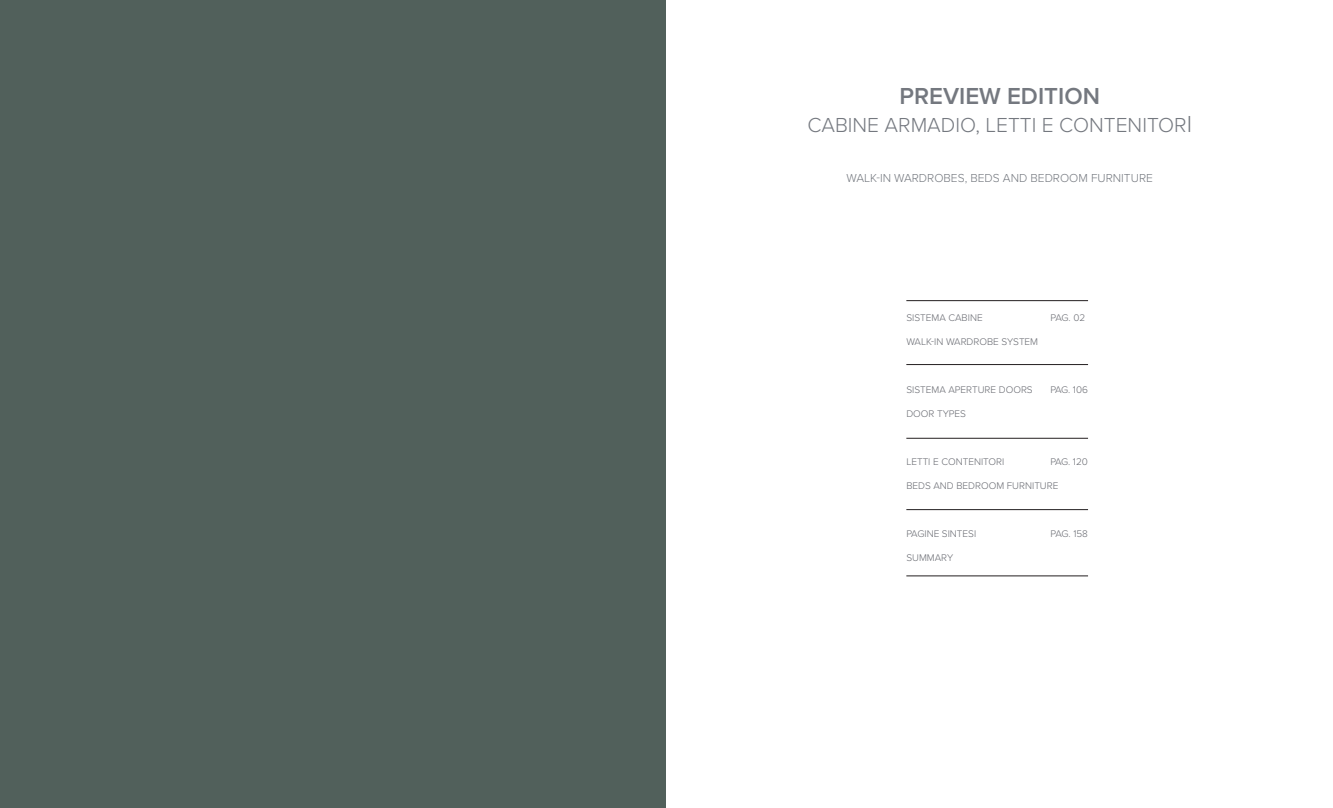
<style>
.page{position:relative;width:1333px;height:808px;background:#fff}
.page>*{position:absolute;margin:0;border:0;box-sizing:border-box;transform-origin:0 0}
.t1{font:600 24px "Proxima Nova";color:#74787f}
.t2{font:300 21px "Proxima Nova";color:#74787f}
.t3{font:300 12px "Proxima Nova";color:#74787f}
.t4{font:300 10px "Proxima Nova";color:#676970}
.s1{font-size:24px}
</style>
<div class="page">
<div style="left:0;top:0;width:666px;height:808px;background:#51605b"></div>
<hr style="left:906px;top:300px;width:181px;height:1px;background:#231f20">
<hr style="left:906px;top:576px;width:181px;height:1px;background:#231f20">
<hr style="left:906px;top:364px;width:181px;height:1px;background:#231f20">
<hr style="left:906px;top:438px;width:181px;height:1px;background:#231f20">
<hr style="left:906px;top:509px;width:181px;height:1px;background:#231f20">
<h1 class="t1" style="left:899px;top:86px;width:202px">PREVIEW EDITION</h1>
<h2 class="t2" style="left:807px;top:117px;width:386px">CABINE ARMADIO, LETTI E CONTENITOR<span class="s1">I</span></h2>
<p class="t3" style="left:846px;top:173px;width:308px">WALK-IN WARDROBES, BEDS AND BEDROOM FURNITURE</p>
<p class="t4" style="left:906px;top:314px;width:78px">SISTEMA CABINE</p>
<p class="t4" style="left:1050px;top:314px;width:36px">PAG. 02</p>
<p class="t4" style="left:906px;top:338px;width:133px">WALK-IN WARDROBE SYSTEM</p>
<p class="t4" style="left:906px;top:386px;width:128px">SISTEMA APERTURE DOORS</p>
<p class="t4" style="left:1050px;top:386px;width:39px">PAG. 106</p>
<p class="t4" style="left:906px;top:410px;width:61px">DOOR TYPES</p>
<p class="t4" style="left:906px;top:458px;width:100px">LETTI E CONTENITORI</p>
<p class="t4" style="left:1050px;top:458px;width:39px">PAG. 120</p>
<p class="t4" style="left:906px;top:482px;width:154px">BEDS AND BEDROOM FURNITURE</p>
<p class="t4" style="left:906px;top:530px;width:71px">PAGINE SINTESI</p>
<p class="t4" style="left:1050px;top:530px;width:39px">PAG. 158</p>
<p class="t4" style="left:906px;top:554px;width:48px">SUMMARY</p>
</div>
